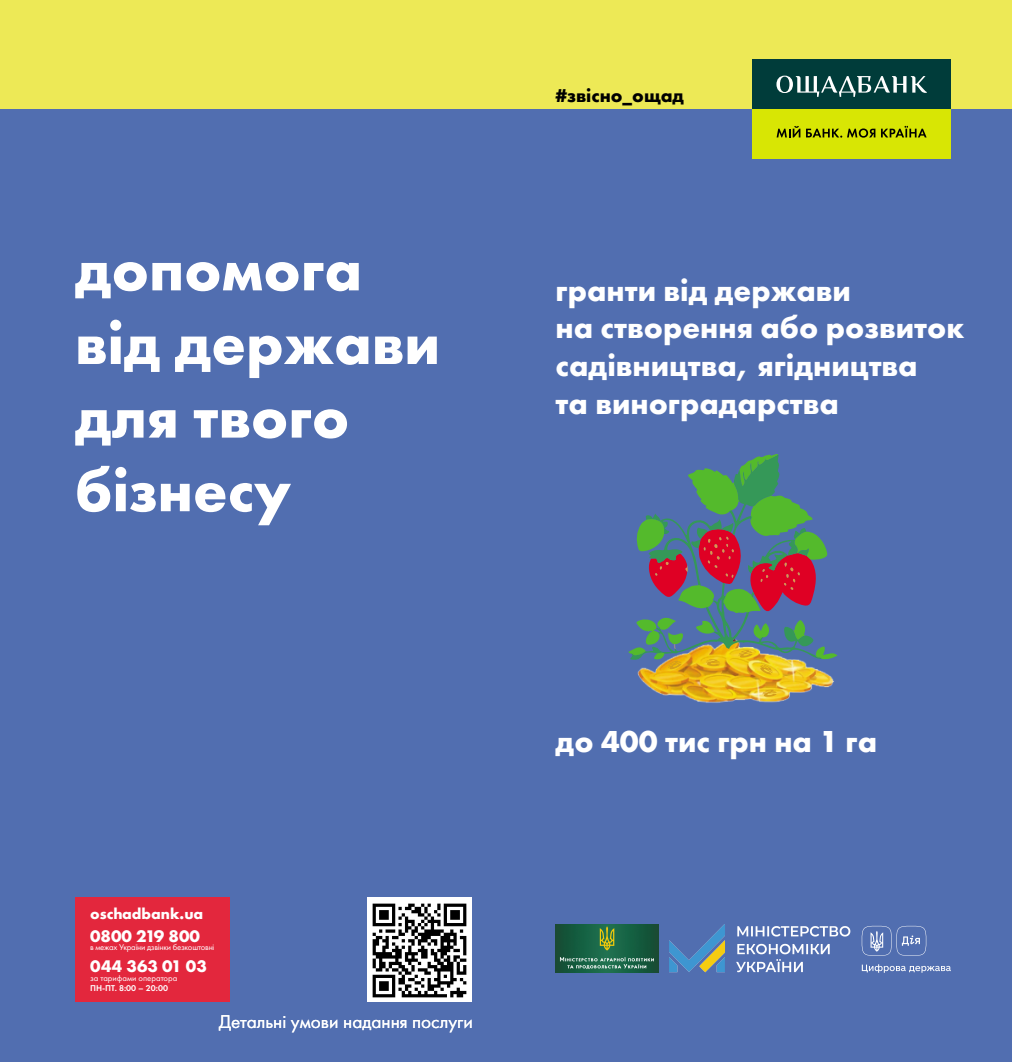
<style>
.page{position:relative;width:1012px;height:1062px;background:#fff}
.page>*{position:absolute;margin:0;border:0;box-sizing:border-box;transform-origin:0 0}
.t1{font:700 61.25px/73.7px "Futura PT";color:#fff}
.t2{font:700 31.5px/37.8px "Futura PT";color:#fff}
.t3{font:19.25px "Futura PT";color:#fff}
.t4{font:700 19.25px "Futura PT";color:#000}
.t5{font:700 17.5px "Futura PT";color:#fff}
.t6{font:700 15.75px "Futura PT";color:#fff}
.t7{font:8.75px "Futura PT";letter-spacing:-.025em;color:#fff}
.t8{font:8.75px "Futura PT";color:#fff}
.t9{font:600 8.75px "Futura PT";color:#fff}
</style>
<div class="page">
<div style="left:0;top:0;width:1012px;height:109px;background:#ede956"></div>
<div style="left:0;top:109px;width:1012px;height:953px;background:#516eb0"></div>
<div style="left:752px;top:109px;width:199px;height:50px;background:#d8e604"></div>
<div style="left:752px;top:60px;width:199px;height:49px;background:#003c3a"></div>
<svg style="left:777px;top:126px;width:23px;height:11px"></svg>
<svg style="left:806px;top:128px;width:69px;height:10px"></svg>
<svg style="left:881px;top:126px;width:46px;height:11px"></svg>
<svg style="left:776px;top:76px;width:151px;height:21px"></svg>
<div style="left:75px;top:897px;width:154px;height:105px;background:#e3273d"></div>
<div style="left:367px;top:897px;width:105px;height:105px;background:#fff"></div>
<img style="left:372px;top:903px;width:95px;height:95px">
<img style="left:638px;top:674px;width:196px;height:29px">
<svg style="left:762px;top:689px;width:15px;height:8px"></svg>
<svg style="left:628px;top:454px;width:210px;height:220px"></svg>
<img style="left:670px;top:924px;width:180px;height:49px">
<img style="left:556px;top:924px;width:103px;height:48px">
<svg style="left:862px;top:964px;width:89px;height:8px"></svg>
<svg style="left:862px;top:925px;width:64px;height:30px"></svg>
<h1 class="t1" style="left:75px;top:231px;width:367px">допомога від держави для твого бізнесу</h1>
<p class="t6" style="left:90px;top:903px;width:115px">oschadbank.ua</p>
<p class="t5" style="left:90px;top:924px;width:111px">0800 219 800</p>
<p class="t7" style="left:90px;top:942px;width:126px">в межах України дзвінки безкоштовні</p>
<p class="t5" style="left:90px;top:954px;width:118px">044 363 01 03</p>
<p class="t8" style="left:90px;top:972px;width:89px">за тарифами оператора</p>
<p class="t9" style="left:90px;top:982px;width:79px">ПН-ПТ. 8:00 – 20:00</p>
<p class="t3" style="left:219px;top:1010px;width:256px">Детальні умови надання послуги</p>
<p class="t4" style="left:556px;top:83px;width:130px">#звісно_ощад</p>
<p class="t2" style="left:556px;top:270px;width:410px">гранти від держави<br>на створення або розвиток садівництва, ягідництва<br>та виноградарства</p>
<p class="t2" style="left:556px;top:721px;width:323px">до 400 тис грн на 1 га</p>
</div>
